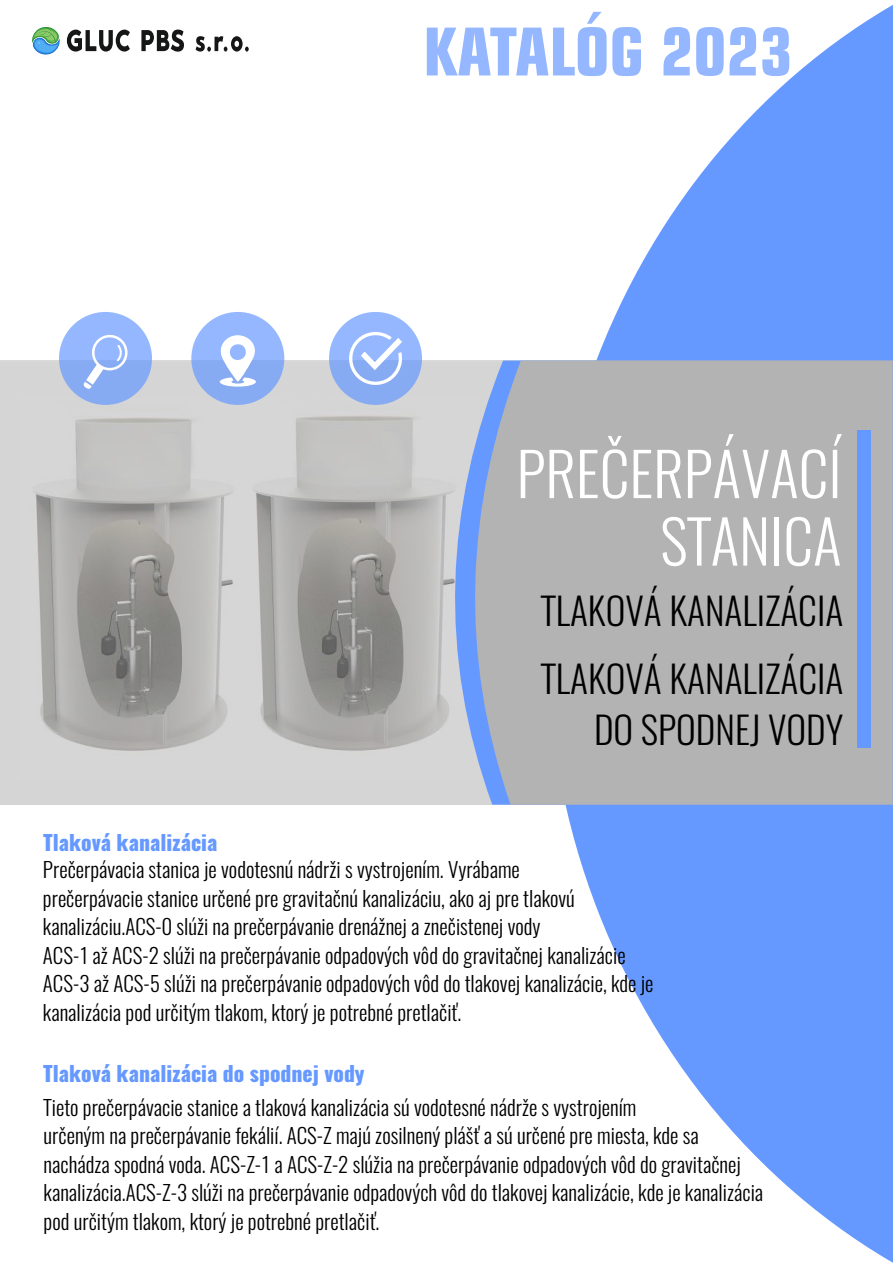
<style>
.page{position:relative;width:893px;height:1263px;background:#fff}
.page>*{position:absolute;margin:0;border:0;box-sizing:border-box;transform-origin:0 0}
.t1{font:700 condensed 66px "Square 721 BT";color:rgb(102 153 255/.7)}
.t2{font:300 59.55px/67.5px "Oswald";color:#fff;text-align:right}
.t3{font:300 37.5px/51px "Oswald";color:#000}
.t4{font:300 21px/28.5px "Oswald";color:#000}
.t5{font:800 21px "Oswald";color:#69f}
</style>
<div class="page">
<svg style="left:547px;top:5px;width:346px;height:1257px;fill:#69f"></svg>
<svg style="left:32px;top:26px;width:217px;height:29px"></svg>
<div style="left:0;top:361px;width:893px;height:444px;background:#b3b3b3;opacity:.5"></div>
<svg style="left:438px;top:361px;width:21px;height:444px;background:#ced0d3"></svg>
<svg style="left:459px;top:361px;width:434px;height:444px;background:#b0b2b7"></svg>
<div style="left:857px;top:431px;width:13px;height:317px;background:#69f"></div>
<div style="left:59px;top:312px;width:93px;height:93px;background:#69f;border-radius:50%;opacity:.7"></div>
<div style="left:191px;top:312px;width:93px;height:93px;background:#69f;border-radius:50%;opacity:.7"></div>
<div style="left:329px;top:312px;width:93px;height:93px;background:#69f;border-radius:50%;opacity:.7"></div>
<svg style="left:84px;top:330px;width:46px;height:59px;background:#a1bef9"></svg>
<svg style="left:217px;top:335px;width:41px;height:53px"></svg>
<svg style="left:346px;top:332px;width:57px;height:58px"></svg>
<h1 class="t1" style="left:423px;top:25px;width:371px">KATALÓG 2023</h1>
<h2 class="t2" style="left:517px;top:440px;width:327px">PREČERPÁVACÍ<br>STANICA</h2>
<p class="t5" style="left:43px;top:828px;width:176px">Tlaková kanalizácia</p>
<h3 class="t3" style="left:541px;top:576px;width:304px;line-height:68.4px">TLAKOVÁ KANALIZÁCIA<br>TLAKOVÁ KANALIZÁCIA</h3>
<h3 class="t3" style="left:594px;top:704px;width:251px">DO SPODNEJ VODY</h3>
<h3 class="t3" style="left:611px;top:653px;width:234px;text-indent:-59px">TLAKOVÁ KANALIZACE<br>DO SPODNÍ</h3>
<p class="t4" style="left:43px;top:855px;width:612px">Prečerpávacia stanica je vodotesnú nádrži s vystrojením. Vyrábame<br>prečerpávacie stanice určené pre gravitačnú kanalizáciu, ako aj pre tlakovú kanalizáciu.ACS-0 slúži na prečerpávanie drenážnej a znečistenej vody<br>ACS-1 až ACS-2 slúži na prečerpávanie odpadových vôd do gravitačnej kanalizácie ACS-3 až ACS-5 slúži na prečerpávanie odpadových vôd do tlakovej kanalizácie, kde je kanalizácia pod určitým tlakom, ktorý je potrebné pretlačiť.</p>
<p class="t5" style="left:43px;top:1059px;width:323px">Tlaková kanalizácia do spodnej vody</p>
<p class="t4" style="left:44px;top:1093px;width:721px">Tieto prečerpávacie stanice a tlaková kanalizácia sú vodotesné nádrže s vystrojením<br>určeným na prečerpávanie fekálií. ACS-Z majú zosilnený plášť a sú určené pre miesta, kde sa nachádza spodná voda. ACS-Z-1 a ACS-Z-2 slúžia na prečerpávanie odpadových vôd do gravitačnej kanalizácia.ACS-Z-3 slúži na prečerpávanie odpadových vôd do tlakovej kanalizácie, kde je kanalizácia pod určitým tlakom, ktorý je potrebné pretlačiť.</p>
</div>
